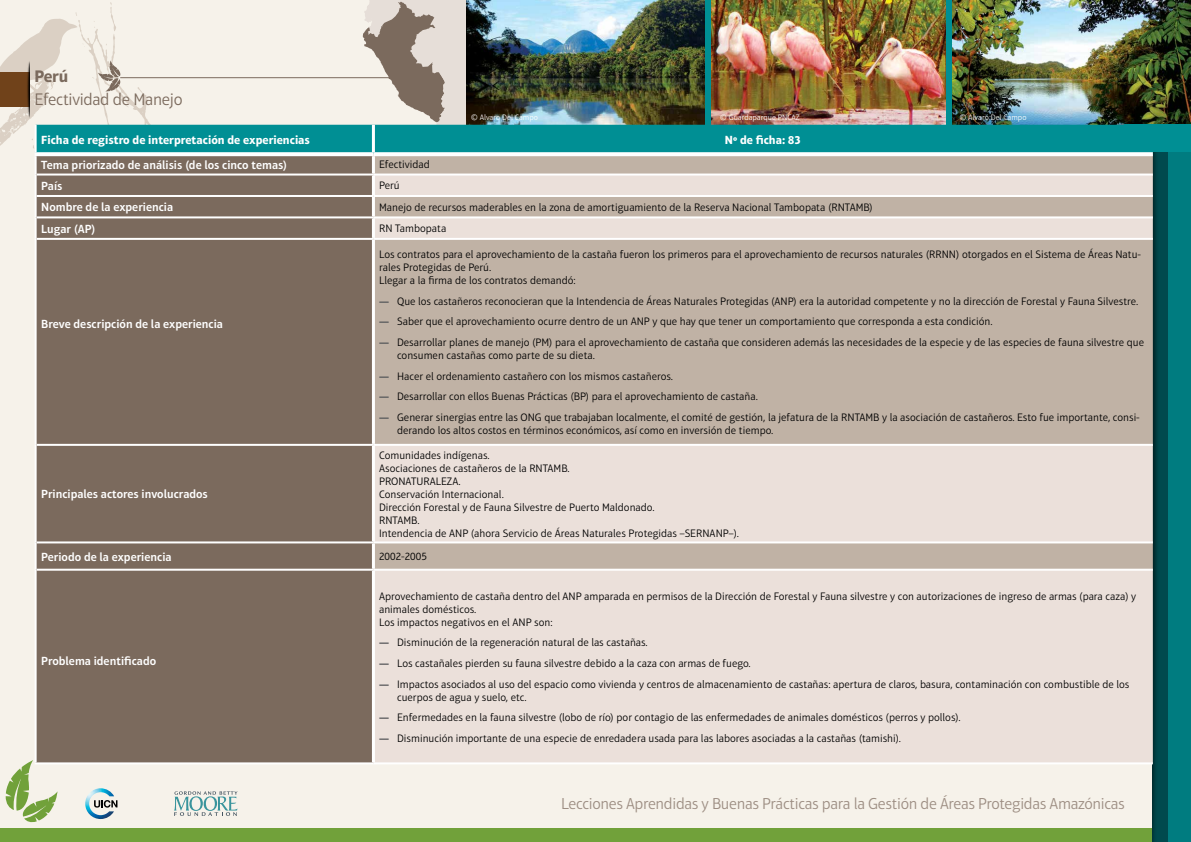
<style>
.page{position:relative;width:1191px;height:842px;background:#f6f2ea}
.page>*{position:absolute;margin:0;border:0;box-sizing:border-box;transform-origin:0 0}
.t1{font:300 17px "Aptifer Sans LT Pro";letter-spacing:-.02em;color:#7b6a5d}
.t2{font:700 17px "Aptifer Sans LT Pro";color:#7b6a5d}
.t3{font:300 16.1px "Aptifer Sans LT Pro";letter-spacing:-.02em;color:#9d8e83}
.t4{font:600 12px "Aptifer Sans LT Pro";color:#fff}
.t5{font:700 12px "Aptifer Sans LT Pro";color:#fff}
.t6{font:300 11px/13px "Aptifer Sans LT Pro";color:#000}
.t7{font:300 8px "Aptifer Sans LT Pro";color:#fff}
.s1{font-weight:900;font-size:10px;color:#58595b}
</style>
<div class="page">
<div style="left:0;top:828px;width:1191px;height:14px;background:#71a13a"></div>
<svg style="left:6px;top:760px;width:52px;height:63px"></svg>
<img style="left:85px;top:788px;width:29px;height:31px">
<svg style="left:94px;top:800px;width:23px;height:8px"></svg>
<svg style="left:174px;top:791px;width:63px;height:25px"></svg>
<div style="left:1152px;top:0;width:39px;height:842px;background:#007c80"></div>
<img style="left:1152px;top:152px;width:15px;height:690px">
<img style="left:1152px;top:0;width:39px;height:125px">
<div style="left:37px;top:358px;width:335px;height:404px;background:#7b6a5d"></div>
<svg style="left:375px;top:358px;width:777px;height:404px;background:#dfd3cb"></svg>
<hr style="left:37px;top:444px;width:336px;height:2px;background:#fff">
<hr style="left:373px;top:444px;width:779px;height:2px;background:#fff">
<hr style="left:37px;top:541px;width:336px;height:2px;background:#fff">
<hr style="left:373px;top:541px;width:779px;height:2px;background:#fff">
<hr style="left:37px;top:569px;width:336px;height:2px;background:#fff">
<hr style="left:373px;top:569px;width:779px;height:2px;background:#fff">
<img style="left:0;top:0;width:1152px;height:358px">
<hr style="left:35px;top:175px;width:2px;height:21px;background:#fff">
<hr style="left:35px;top:196px;width:2px;height:21px;background:#fff">
<hr style="left:35px;top:217px;width:2px;height:22px;background:#fff">
<hr style="left:35px;top:239px;width:2px;height:206px;background:#fff">
<hr style="left:35px;top:445px;width:2px;height:97px;background:#fff">
<hr style="left:35px;top:542px;width:2px;height:28px;background:#fff">
<hr style="left:35px;top:570px;width:2px;height:192px;background:#fff">
<hr style="left:35px;top:762px;width:338px;height:2px;background:#fff">
<hr style="left:373px;top:762px;width:779px;height:2px;background:#fff">
<hr style="left:372px;top:125px;width:3px;height:27px;background:#fff">
<hr style="left:372px;top:156px;width:3px;height:18px;background:#fff">
<hr style="left:372px;top:197px;width:3px;height:19px;background:#fff">
<hr style="left:372px;top:240px;width:3px;height:204px;background:#fff">
<hr style="left:372px;top:543px;width:3px;height:26px;background:#fff">
<hr style="left:372px;top:176px;width:3px;height:19px;background:#fff">
<hr style="left:372px;top:218px;width:3px;height:20px;background:#fff">
<hr style="left:372px;top:446px;width:3px;height:95px;background:#fff">
<hr style="left:372px;top:571px;width:3px;height:191px;background:#fff">
<svg style="left:35px;top:152px;width:338px;height:4px"></svg>
<svg style="left:373px;top:152px;width:779px;height:4px;background:#f2f9f9"></svg>
<div style="left:1124px;top:125px;width:67px;height:27px;background:#008f94"></div>
<h1 class="t2" style="left:35px;top:66px;width:35px">Perú</h1>
<h1 class="t1" style="left:35px;top:90px;width:149px">Efectividad de Manejo</h1>
<p class="t7" style="left:471px;top:112px;width:68px">© Alvaro Del Campo</p>
<p class="t7" style="left:720px;top:112px;width:81px">© Guardaparque PNCAZ</p>
<p class="t7" style="left:960px;top:112px;width:68px">© Alvaro Del Campo</p>
<p class="t5" style="left:41px;top:133px;width:270px">Ficha de registro de interpretación de experiencias</p>
<p class="t5" style="left:725px;top:133px;width:78px">Nº de ficha: 83</p>
<p class="t4" style="left:41px;top:158px;width:248px">Tema priorizado de análisis (de los cinco temas)</p>
<p class="t6" style="left:379px;top:158px;width:52px">Efectividad</p>
<p class="t4" style="left:41px;top:179px;width:23px">País</p>
<p class="t6" style="left:379px;top:179px;width:22px">Perú</p>
<p class="t4" style="left:41px;top:200px;width:133px">Nombre de la experiencia</p>
<p class="t6" style="left:379px;top:201px;width:495px">Manejo de recursos maderables en la zona de amortiguamiento de la Reserva Nacional Tambopata (RNTAMB)</p>
<p class="t4" style="left:41px;top:221px;width:56px">Lugar (AP)</p>
<p class="t6" style="left:379px;top:222px;width:69px">RN Tambopata</p>
<p class="t4" style="left:41px;top:317px;width:183px">Breve descripción de la experiencia</p>
<p class="t4" style="left:41px;top:487px;width:168px">Principales actores involucrados</p>
<p class="t6" style="left:379px;top:248px;width:763px">Los contratos para el aprovechamiento de la castaña fueron los primeros para el aprovechamiento de recursos naturales (RRNN) otorgados en el Sistema de Áreas Natu&shy;rales Protegidas de Perú.<br>Llegar a la firma de los contratos demandó:</p>
<p class="t6" style="left:379px;top:294px;width:761px"><span class="s1">—</span> Que los castañeros reconocieran que la Intendencia de Áreas Naturales Protegidas (ANP) era la autoridad competente y no la dirección de Forestal y Fauna Silvestre.</p>
<p class="t6" style="left:379px;top:315px;width:615px"><span class="s1">—</span> Saber que el aprovechamiento ocurre dentro de un ANP y que hay que tener un comportamiento que corresponda a esta condición.</p>
<p class="t6" style="left:397px;top:336px;width:748px;text-indent:-18px"><span class="s1">—</span> Desarrollar planes de manejo (PM) para el aprovechamiento de castaña que consideren además las necesidades de la especie y de las especies de fauna silvestre que consumen castañas como parte de su dieta.</p>
<p class="t6" style="left:379px;top:369px;width:295px"><span class="s1">—</span> Hacer el ordenamiento castañero con los mismos castañeros.</p>
<p class="t6" style="left:379px;top:390px;width:380px"><span class="s1">—</span> Desarrollar con ellos Buenas Prácticas (BP) para el aprovechamiento de castaña.</p>
<p class="t6" style="left:397px;top:411px;width:744px;text-indent:-18px"><span class="s1">—</span> Generar sinergias entre las ONG que trabajaban localmente, el comité de gestión, la jefatura de la RNTAMB y la asociación de castañeros. Esto fue importante, consi&shy;derando los altos costos en términos económicos, así como en inversión de tiempo.</p>
<p class="t6" style="left:379px;top:449px;width:361px">Comunidades indígenas.<br>Asociaciones de castañeros de la RNTAMB.<br>PRONATURALEZA.<br>Conservación Internacional.<br>Dirección Forestal y de Fauna Silvestre de Puerto Maldonado.<br>RNTAMB.<br>Intendencia de ANP (ahora Servicio de Áreas Naturales Protegidas –SERNANP–).</p>
<p class="t4" style="left:41px;top:549px;width:132px">Periodo de la experiencia</p>
<p class="t6" style="left:379px;top:550px;width:49px">2002-2005</p>
<p class="t4" style="left:41px;top:654px;width:116px">Problema identificado</p>
<p class="t6" style="left:379px;top:589px;width:758px">Aprovechamiento de castaña dentro del ANP amparada en permisos de la Dirección de Forestal y Fauna silvestre y con autorizaciones de ingreso de armas (para caza) y animales domésticos.<br>Los impactos negativos en el ANP son:</p>
<p class="t6" style="left:379px;top:636px;width:270px"><span class="s1">—</span> Disminución de la regeneración natural de las castañas.</p>
<p class="t6" style="left:379px;top:657px;width:373px"><span class="s1">—</span> Los castañales pierden su fauna silvestre debido a la caza con armas de fuego.</p>
<p class="t6" style="left:397px;top:677px;width:734px;text-indent:-18px"><span class="s1">—</span> Impactos asociados al uso del espacio como vivienda y centros de almacenamiento de castañas: apertura de claros, basura, contaminación con combustible de los cuerpos de agua y suelo, etc.</p>
<p class="t6" style="left:379px;top:711px;width:583px"><span class="s1">—</span> Enfermedades en la fauna silvestre (lobo de río) por contagio de las enfermedades de animales domésticos (perros y pollos).</p>
<p class="t6" style="left:379px;top:732px;width:523px"><span class="s1">—</span> Disminución importante de una especie de enredadera usada para las labores asociadas a la castañas (tamishi).</p>
<h2 class="t3" style="left:561px;top:794px;width:565px">Lecciones Aprendidas y Buenas Prácticas para la Gestión de Áreas Protegidas Amazónicas</h2>
</div>
